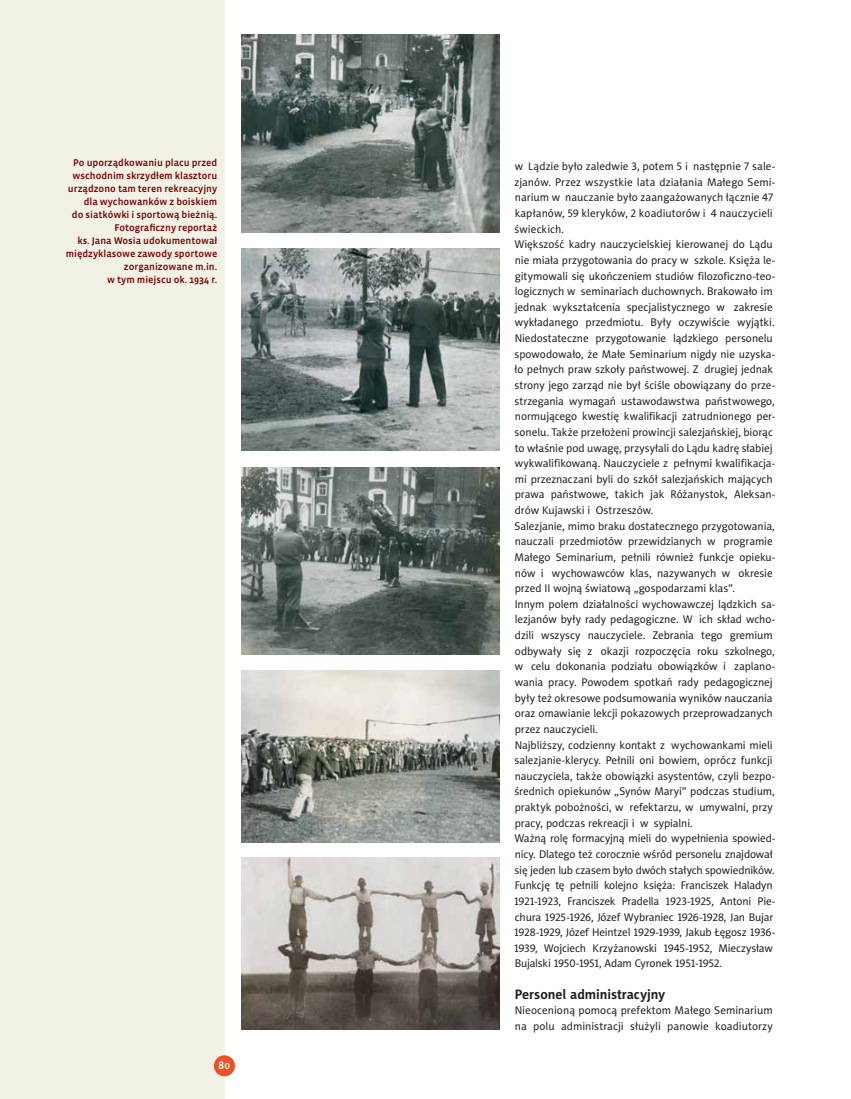
<style>
.page{position:relative;width:851px;height:1099px;background:#fff}
.page>*{position:absolute;margin:0;border:0;box-sizing:border-box;transform-origin:0 0}
.t1{font:700 13.75px "Naomi Sans EFN";letter-spacing:-.005em;color:#231f20}
.t2{font:11.25px/15.6px "Naomi Sans EFN";letter-spacing:-.005em;color:#231f20}
.t3{font:500 11.25px "Vista Sans OTCE";color:#fff}
.t4{font:500 10px/13px "Vista Sans OTCE";color:#780000;text-align:right}
</style>
<div class="page">
<div style="left:0;top:0;width:224px;height:1098px;background:#f2f1e6"></div>
<div style="left:214px;top:1055px;width:21px;height:21px;background:#f04e23;border-radius:50%"></div>
<img style="left:241px;top:34px;width:258px;height:198px">
<img style="left:241px;top:248px;width:258px;height:202px">
<img style="left:241px;top:670px;width:258px;height:172px">
<img style="left:241px;top:857px;width:258px;height:172px">
<img style="left:241px;top:467px;width:258px;height:187px">
<p class="t4" style="left:66px;top:157px;width:153px">Po uporządkowaniu placu przed wschodnim skrzydłem klasztoru urządzono tam teren rekreacyjny dla wychowanków z boiskiem<br>do siatkówki i sportową bieżnią.<br>Fotograficzny reportaż<br>ks. Jana Wosia udokumentował międzyklasowe zawody sportowe zorganizowane m.in.<br>w tym miejscu ok. 1934 r.</p>
<p class="t3" style="left:218px;top:1059px;width:13px">80</p>
<p class="t2" style="left:514px;top:158px;width:263px">w Lądzie było zaledwie 3, potem 5 i następnie 7 sale&shy;zjanów. Przez wszystkie lata działania Małego Semi&shy;narium w nauczanie było zaangażowanych łącznie 47 kapłanów, 59 kleryków, 2 koadiutorów i 4 nauczycieli świeckich.<br>Większość kadry nauczycielskiej kierowanej do Lądu nie miała przygotowania do pracy w szkole. Księża le&shy;gitymowali się ukończeniem studiów filozoficzno-teo&shy;logicznych w seminariach duchownych. Brakowało im jednak wykształcenia specjalistycznego w zakresie wykładanego przedmiotu. Były oczywiście wyjątki.<br>Niedostateczne przygotowanie lądzkiego personelu spowodowało, że Małe Seminarium nigdy nie uzyska&shy;ło pełnych praw szkoły państwowej. Z drugiej jednak strony jego zarząd nie był ściśle obowiązany do prze&shy;strzegania wymagań ustawodawstwa państwowego, normującego kwestię kwalifikacji zatrudnionego per&shy;sonelu. Także przełożeni prowincji salezjańskiej, biorąc to właśnie pod uwagę, przysyłali do Lądu kadrę słabiej wykwalifikowaną. Nauczyciele z pełnymi kwalifikacja&shy;mi przeznaczani byli do szkół salezjańskich mających prawa państwowe, takich jak Różanystok, Aleksan&shy;drów Kujawski i Ostrzeszów.<br>Salezjanie, mimo braku dostatecznego przygotowania, nauczali przedmiotów przewidzianych w programie Małego Seminarium, pełnili również funkcje opieku&shy;nów i wychowawców klas, nazywanych w okresie przed II wojną światową „gospodarzami klas”.<br>Innym polem działalności wychowawczej lądzkich sa&shy;lezjanów były rady pedagogiczne. W ich skład wcho&shy;dzili wszyscy nauczyciele. Zebrania tego gremium odbywały się z okazji rozpoczęcia roku szkolnego, w celu dokonania podziału obowiązków i zaplano&shy;wania pracy. Powodem spotkań rady pedagogicznej były też okresowe podsumowania wyników nauczania oraz omawianie lekcji pokazowych przeprowadzanych przez nauczycieli.<br>Najbliższy, codzienny kontakt z wychowankami mieli salezjanie-klerycy. Pełnili oni bowiem, oprócz funkcji nauczyciela, także obowiązki asystentów, czyli bezpo&shy;średnich opiekunów „Synów Maryi” podczas studium, praktyk pobożności, w refektarzu, w umywalni, przy pracy, podczas rekreacji i w sypialni.<br>Ważną rolę formacyjną mieli do wypełnienia spowied&shy;nicy. Dlatego też corocznie wśród personelu znajdował się jeden lub czasem było dwóch stałych spowiedników.<br>Funkcję tę pełnili kolejno księża: Franciszek Haladyn 1921-1923, Franciszek Pradella 1923-1925, Antoni Pie&shy;chura 1925-1926, Józef Wybraniec 1926-1928, Jan Bujar 1928-1929, Józef Heintzel 1929-1939, Jakub Łęgosz 1936- 1939, Wojciech Krzyżanowski 1945-1952, Mieczysław Bujalski 1950-1951, Adam Cyronek 1951-1952.</p>
<p class="t1" style="left:514px;top:985px;width:152px">Personel administracyjny</p>
<p class="t2" style="left:514px;top:1002px;width:259px">Nieocenioną pomocą prefektom Małego Seminarium na polu administracji służyli panowie koadiutorzy</p>
</div>
